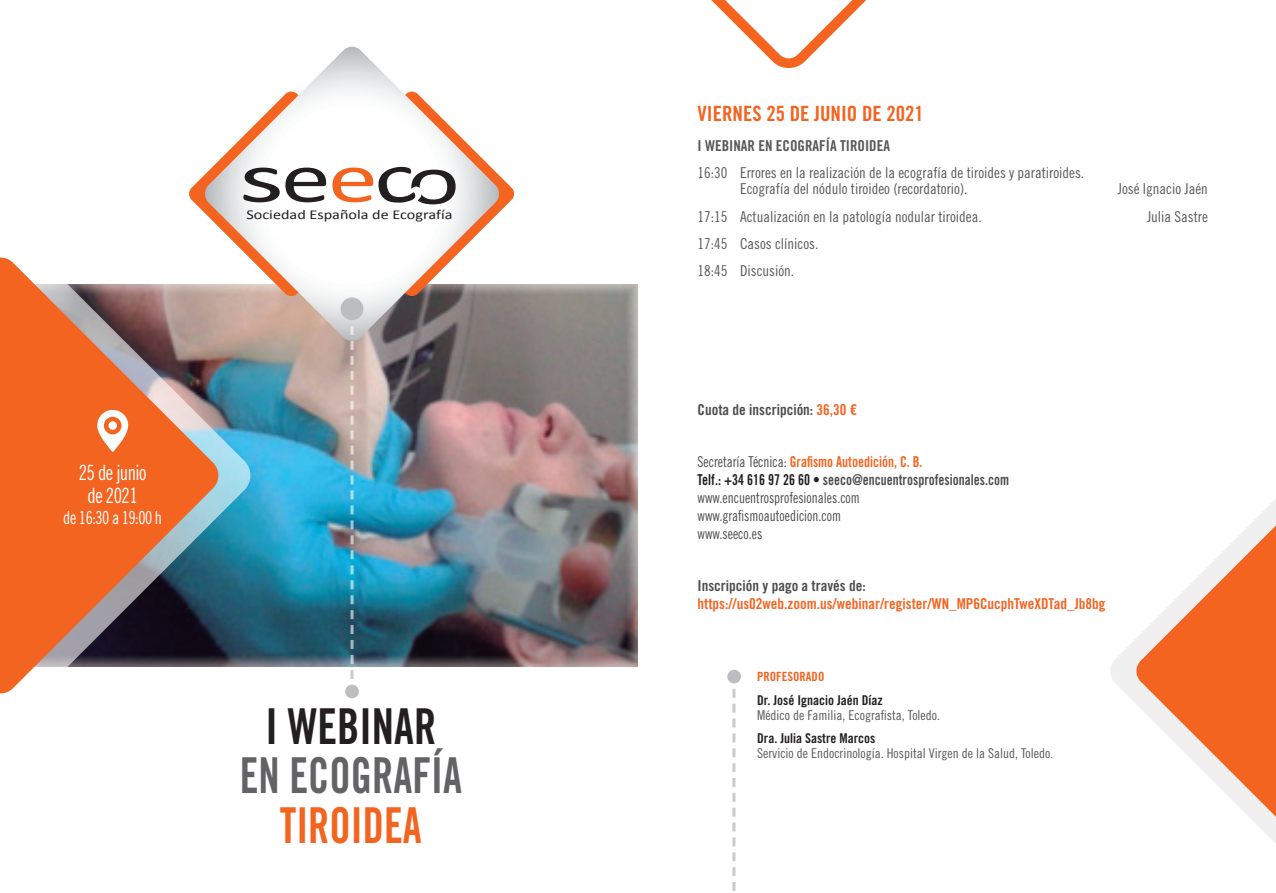
<style>
.page{position:relative;width:1276px;height:893px;background:#fff}
.page>*{position:absolute;margin:0;border:0;box-sizing:border-box;transform-origin:0 0}
.t1{font:49.5px "Trade Gothic LT Std Bd Cn 20";color:#636366;scale:.86 1}
.t2{font:49.5px "Trade Gothic LT Std Bd Cn 20";color:#231f20;scale:.9 1}
.t3{font:49.5px "Trade Gothic LT Std Bd Cn 20";color:#f36421;scale:.86 1}
.t4{font:21px "Trade Gothic LT Std Bd Cn 20";color:#f36421}
.t5{font:21px/22.5px "Trade Gothic LT Std Cn 18";letter-spacing:-.03em;color:#fff;text-align:center;scale:.9 1}
.t6{font:18px "Trade Gothic LT Std Cn 18";letter-spacing:-.03em;color:#fff;scale:.9 1}
.t7{font:15px/16.5px "Trade Gothic LT Std Cn 18";color:#57585a}
.t8{font:15px/18px "Trade Gothic LT Std Bd Cn 20";color:#4b4c4d;scale:.9 1}
.t9{font:15px/18px "Trade Gothic LT Std Cn 18";color:#4b4c4d;scale:.9 1}
.t10{font:15px "Trade Gothic LT Std Bd Cn 20";color:#f36421}
.t11{font:15px "Trade Gothic LT Std Bd Cn 20";color:#4b4c4d}
.t12{font:15px "Trade Gothic LT Std Bd Cn 20";color:#57585a}
.t13{font:13.5px "Trade Gothic LT Std Cn 18";color:#57585a}
.t14{font:13.5px "Trade Gothic LT Std Bd Cn 20";color:#231f20}
.t15{font:13.5px "Calibri";color:#231f20;scale:1.2 1}
.t16{font:12.75px "Trade Gothic LT Std Bd Cn 20";color:#f36421}
.s1{color:#f36421}
.s2{font-family:"Trade Gothic LT Std Cn 18"}
.s3{color:#231f20}
</style>
<div class="page">
<img style="left:252px;top:284px;width:386px;height:383px">
<svg style="left:711px;top:0;width:155px;height:68px"></svg>
<svg style="left:1110px;top:640px;width:25px;height:62px;fill:#f0f0f1"></svg>
<svg style="left:1135px;top:499px;width:141px;height:344px"></svg>
<svg style="left:732px;top:689px;width:3px;height:202px"></svg>
<div style="left:727px;top:670px;width:14px;height:13px;background:#bcbdc0;border-radius:50%"></div>
<svg style="left:220px;top:342px;width:32px;height:325px;background:#4488a0"></svg>
<svg style="left:0;top:257px;width:220px;height:437px;background:#c57857"></svg>
<svg style="left:97px;top:410px;width:31px;height:42px"></svg>
<div style="left:104px;top:417px;width:18px;height:17px;background:#f36421;border-radius:50%"></div>
<div style="left:108px;top:421px;width:9px;height:9px;background:#fff;border-radius:50%"></div>
<svg style="left:204px;top:47px;width:296px;height:295px"></svg>
<div style="left:341px;top:297px;width:22px;height:23px;background:#bcbdc0;border-radius:50%"></div>
<div style="left:345px;top:685px;width:14px;height:13px;background:#bcbdc0;border-radius:50%"></div>
<svg style="left:350px;top:326px;width:3px;height:353px"></svg>
<svg style="left:188px;top:91px;width:327px;height:206px"></svg>
<p class="t15" style="left:246px;top:207px;width:173px">Sociedad Española de Ecografía</p>
<h2 class="t5" style="left:79px;top:461px;width:77px">25 de junio de 2021</h2>
<p class="t6" style="left:63px;top:506px;width:111px">de 16:30 a 19:00 h</p>
<h1 class="t2" style="left:265px;top:696px;width:191px">I WEBINAR</h1>
<h1 class="t1" style="left:240px;top:745px;width:260px">EN ECOGRAFÍA</h1>
<h1 class="t3" style="left:280px;top:795px;width:166px">TIROIDEA</h1>
<h2 class="t4" style="left:697px;top:101px;width:228px">VIERNES 25 DE JUNIO DE 2021</h2>
<p class="t12" style="left:697px;top:136px;width:194px">I WEBINAR EN ECOGRAFÍA TIROIDEA</p>
<p class="t7" style="left:740px;top:164px;width:346px;text-indent:-43px">16:30 Errores en la realización de la ecografía de tiroides y paratiroides.<br>Ecografía del nódulo tiroideo (recordatorio).</p>
<p class="t7" style="left:1118px;top:181px;width:91px">José Ignacio Jaén</p>
<p class="t7" style="left:697px;top:208px;width:286px">17:15 Actualización en la patología nodular tiroidea.</p>
<p class="t7" style="left:1147px;top:208px;width:62px">Julia Sastre</p>
<p class="t7" style="left:697px;top:230px;width:122px;line-height:27.2px">17:45 Casos clínicos.<br>18:45 Discusión.</p>
<p class="t11" style="left:697px;top:400px;width:161px">Cuota de inscripción: <span class="s1">36,30 €</span></p>
<p class="t8" style="left:697px;top:452px;width:348px"><span class="s2">Secretaría Técnica:</span> <span class="s1">Grafismo Autoedición, C. B.<br></span><span class="s3">Telf.: +34 616 97 26 60 •</span> seeco@encuentrosprofesionales.com</p>
<p class="t9" style="left:697px;top:488px;width:182px">www.encuentrosprofesionales.com www.grafismoautoedicion.com www.seeco.es</p>
<p class="t11" style="left:697px;top:576px;width:170px">Inscripción y pago a través de:</p>
<p class="t10" style="left:697px;top:594px;width:409px">https://us02web.zoom.us/webinar/register/WN_MP6CucphTweXDTad_Jb8bg</p>
<p class="t16" style="left:757px;top:669px;width:69px">PROFESORADO</p>
<p class="t14" style="left:757px;top:692px;width:127px">Dr. José Ignacio Jaén Díaz</p>
<p class="t13" style="left:757px;top:707px;width:184px">Médico de Familia, Ecografista, Toledo.</p>
<p class="t14" style="left:757px;top:730px;width:120px">Dra. Julia Sastre Marcos</p>
<p class="t13" style="left:757px;top:745px;width:298px">Servicio de Endocrinología. Hospital Virgen de la Salud, Toledo.</p>
</div>
